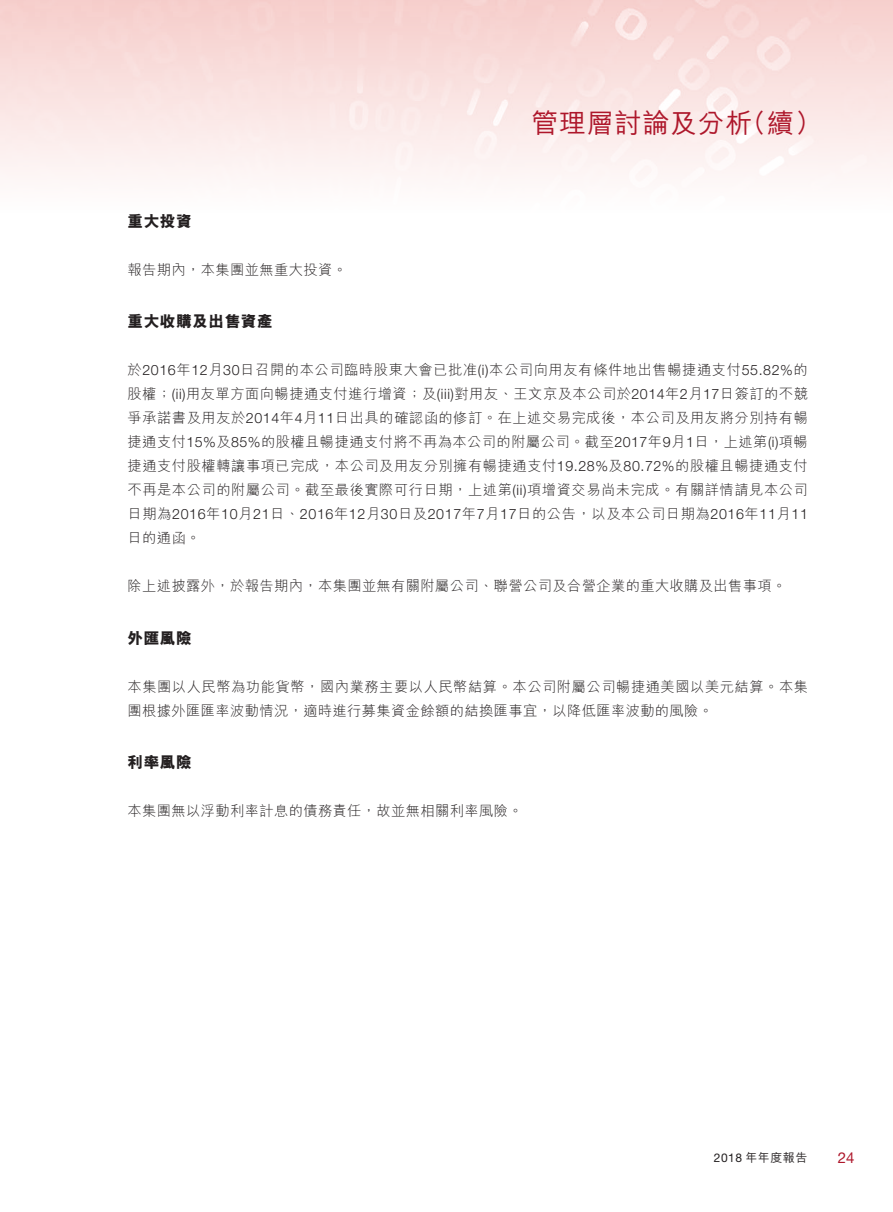
<style>
.page{position:relative;width:893px;height:1212px;background:#fff}
.page>*{position:absolute;margin:0;border:0;box-sizing:border-box;transform-origin:0 0}
.t1{font:500 27px "M Hei HK";letter-spacing:.03em;color:#ae172b}
.t2{font:800 15.75px "M Hei HK";letter-spacing:.03em;color:#231f20}
.t3{font:15px "Helvetica Neue LT Std";color:#ae172b}
.t4{font:300 14.25px/24px "M Hei HK";letter-spacing:.03em;color:#231f20;text-align:justify}
.t5{font:300 14.25px "Helvetica Neue LT Std";letter-spacing:.045em;color:#231f20}
.t6{font:500 12px "M Hei HK";letter-spacing:.04em;color:#231f20}
.s1{font-family:"Helvetica Neue LT Std"}
.s2{font-family:"M Hei HK"}
.s3{font-family:"Helvetica Neue LT Std";font-weight:400}
</style>
<div class="page">
<h1 class="t1" style="left:531px;top:103px;width:223px">管理層討論及分析</h1>
<h1 class="t1" style="left:739px;top:103px;width:84px">（續(</h1>
<p class="t2" style="left:128px;top:213px;width:66px">重大投資</p>
<p class="t4" style="left:128px;top:257px;width:221px">報告期內，本集團並無重大投資。</p>
<p class="t2" style="left:128px;top:313px;width:147px">重大收購及出售資產</p>
<p class="t4" style="left:128px;top:358px;width:682px">於<span class="s1">2016</span>年<span class="s1">12</span>月<span class="s1">30</span>日召開的本公司臨時股東大會已批准 <span class="s1">)i(</span> 本公司向用友有條件地出售暢捷通支付<span class="s1">55.82%</span>的股權；<span class="s1">( )i i</span> 用友單方面向暢捷通支付進行增資；及<span class="s1">(iii)</span>對用友、王文京及本公司於<span class="s1">2014</span>年 月<span class="s1">2 17</span>日簽訂的不競爭承諾書及用友於<span class="s1">2014</span>年 月<span class="s1">4 11</span>日出具的確認函的修訂。在上述交易完成後，本公司及用友將分別持有暢捷通支付<span class="s1">15%</span>及<span class="s1">85%</span>的股權且暢捷通支付將不再為本公司的附屬公司。截至<span class="s1">2017</span>年 月<span class="s1">9</span> 日<span class="s1">1</span> ，上述第 <span class="s1">)i(</span> 項暢捷通支付股權轉讓事項已完成，本公司及用友分別擁有暢捷通支付<span class="s1">19.28%</span>及<span class="s1">80.72%</span>的股權且暢捷通支付不再是本公司的附屬公司。截至最後實際可行日期，上述第 <span class="s1">)i i(</span> 項增資交易尚未完成。有關詳情請見本公司</p>
<p class="t5" style="left:128px;top:505px;width:682px"><span class="s2">日期為</span>2016<span class="s2">年</span>10<span class="s2">月</span>21<span class="s2">日、</span>2016<span class="s2">年</span>12<span class="s2">月</span>30<span class="s2">日及</span>2017<span class="s2">年 月</span>7 17<span class="s2">日的公告，以及本公司日期為</span>2016<span class="s2">年</span>11<span class="s2">月</span>11</p>
<p class="t4" style="left:128px;top:526px;width:74px">日的通函。</p>
<p class="t4" style="left:128px;top:574px;width:660px">除上述披露外，於報告期內，本集團並無有關附屬公司、聯營公司及合營企業的重大收購及出售事項。</p>
<p class="t2" style="left:128px;top:630px;width:66px">外匯風險</p>
<p class="t4" style="left:128px;top:674px;width:682px">本集團以人民幣為功能貨幣，國內業務主要以人民幣結算。本公司附屬公司暢捷通美國以美元結算。本集團根據外匯匯率波動情況，適時進行募集資金餘額的結換匯事宜，以降低匯率波動的風險。</p>
<p class="t2" style="left:128px;top:754px;width:66px">利率風險</p>
<p class="t4" style="left:128px;top:799px;width:397px">本集團無以浮動利率計息的債務責任，故並無相關利率風險。</p>
<p class="t6" style="left:714px;top:1149px;width:95px"><span class="s3">2018</span> 年年度報告</p>
<p class="t3" style="left:838px;top:1149px;width:18px">24</p>
</div>
